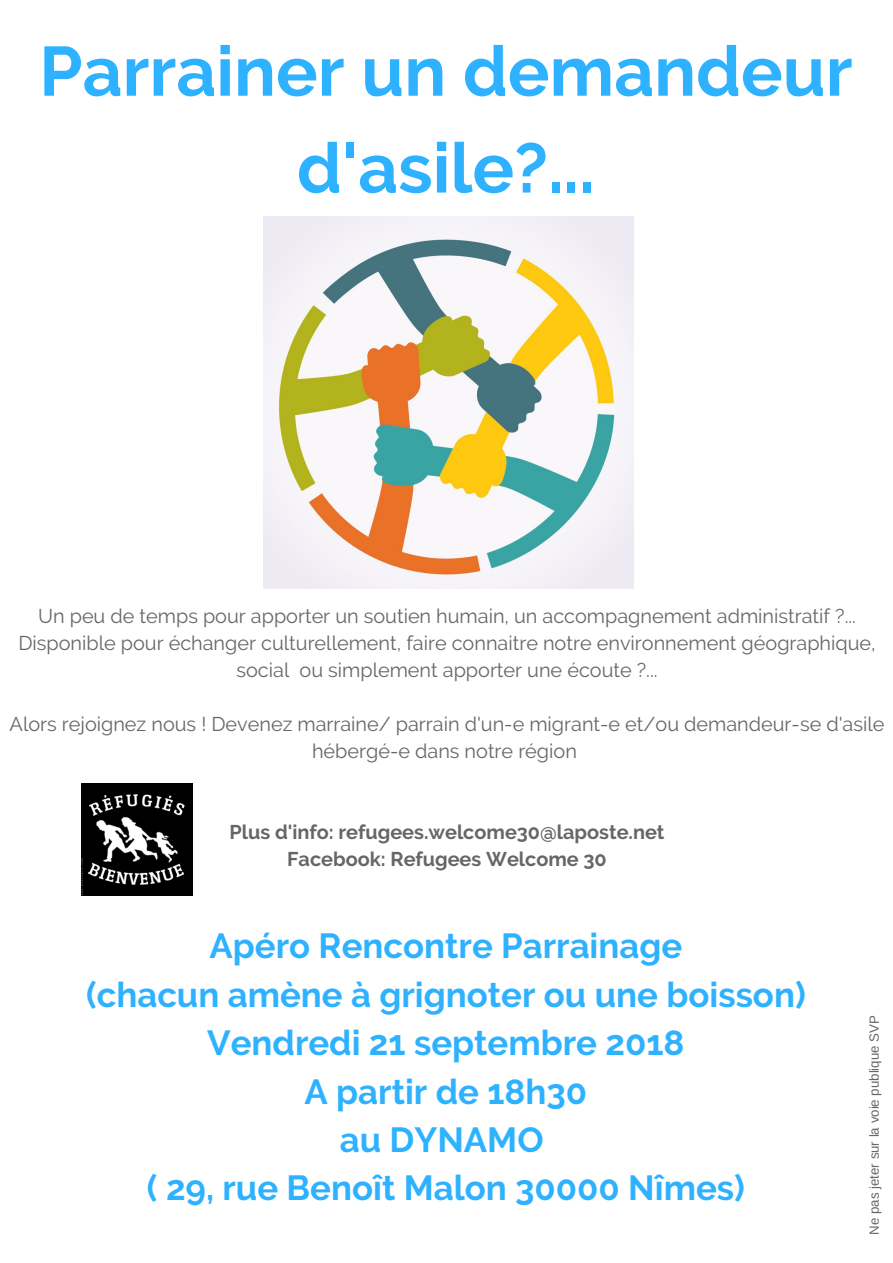
<style>
.page{position:relative;width:893px;height:1263px;background:#fff}
.page>*{position:absolute;margin:0;border:0;box-sizing:border-box;transform-origin:0 0}
.t1{font:700 69.6px/96.9px "Raleway";color:#2eb2ff;text-align:center}
.t2{font:700 34.8px/48.4px "Raleway";color:#2eb2ff;text-align:center}
.t3{font:19.8px/27px "Raleway";color:#666;text-align:center}
.t4{font:700 19.8px/27px "Raleway";color:#666;text-align:center}
.t5{font:13.2px "Arimo";color:#666}
</style>
<div class="page">
<img style="left:81px;top:784px;width:112px;height:111px">
<img style="left:263px;top:216px;width:371px;height:373px">
<h1 class="t1" style="left:39px;top:23px;width:815px">Parrainer un demandeur d'asile?...</h1>
<p class="t3" style="left:18px;top:602px;width:859px">Un peu de temps pour apporter un soutien humain, un accompagnement administratif ?...<br>Disponible pour échanger culturellement, faire connaitre notre environnement géographique, social ou simplement apporter une écoute ?...</p>
<p class="t3" style="left:10px;top:710px;width:876px">Alors rejoignez nous ! Devenez marraine/ parrain d'un-e migrant-e et/ou demandeur-se d'asile hébergé-e dans notre région</p>
<p class="t4" style="left:229px;top:818px;width:437px">Plus d'info: refugees.welcome30@laposte.net<br>Facebook: Refugees Welcome 30</p>
<h2 class="t2" style="left:86px;top:922px;width:721px">Apéro Rencontre Parrainage<br>(chacun amène à grignoter ou une boisson)<br>Vendredi 21 septembre 2018<br>A partir de 18h30<br>au DYNAMO<br>( 29, rue Benoît Malon 30000 Nîmes)</h2>
<p class="t5" style="left:867px;top:1234px;width:221px;rotate:-90deg">Ne pas jeter sur la voie publique SVP</p>
</div>
